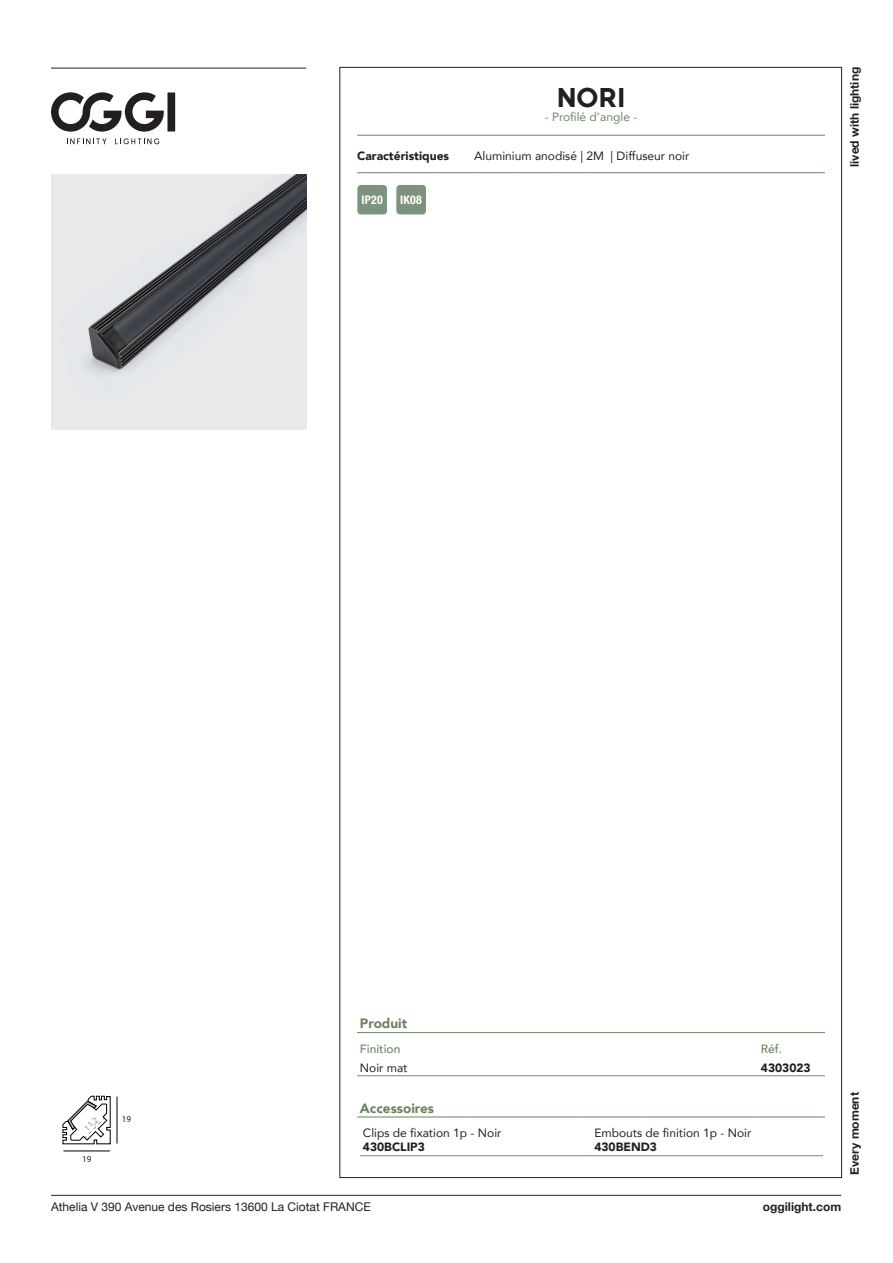
<style>
.page{position:relative;width:893px;height:1263px;background:#fff}
.page>*{position:absolute;margin:0;border:0;box-sizing:border-box;transform-origin:0 0}
.t1{font:27px "Retroica";color:#231f20}
.t2{font:900 13.5px "Avenir";color:#6c8462}
.t3{font:12px "Avenir";color:#231f20}
.t4{font:12px "Helvetica Neue";color:#231f20}
.t5{font:700 12px "Helvetica Neue";color:#231f20}
.t6{font:900 12px "Avenir";color:#231f20}
.t7{font:12px "Avenir";color:#6c8462}
.t8{font:500 12px "Avenir";color:#6c8462}
.t9{font:700 condensed 11.85px "Helvetica Neue";letter-spacing:.02em;color:#fff}
.t10{font:9px "Myriad Pro";color:#231f20}
.t11{font:9px "Myriad Pro";color:#939595}
</style>
<div class="page">
<hr style="left:51px;top:1195px;width:378px;height:1px;background:#231f20">
<hr style="left:429px;top:1195px;width:412px;height:1px;background:#231f20">
<hr style="left:51px;top:68px;width:255px;height:1px;background:#231f20">
<div style="left:167px;top:92px;width:8px;height:40px;background:#231f20"></div>
<svg style="left:51px;top:92px;width:113px;height:40px"></svg>
<svg style="left:67px;top:138px;width:40px;height:6px"></svg>
<svg style="left:115px;top:138px;width:44px;height:6px"></svg>
<img style="left:51px;top:175px;width:255px;height:255px">
<hr style="left:474px;top:172px;width:39px;height:1px;background:#6c8462">
<hr style="left:513px;top:172px;width:39px;height:1px;background:#6c8462">
<hr style="left:552px;top:172px;width:39px;height:1px;background:#6c8462">
<hr style="left:591px;top:172px;width:39px;height:1px;background:#6c8462">
<hr style="left:630px;top:172px;width:39px;height:1px;background:#6c8462">
<hr style="left:669px;top:172px;width:39px;height:1px;background:#6c8462">
<hr style="left:708px;top:172px;width:39px;height:1px;background:#6c8462">
<hr style="left:747px;top:172px;width:39px;height:1px;background:#6c8462">
<hr style="left:786px;top:172px;width:39px;height:1px;background:#6c8462">
<hr style="left:357px;top:135px;width:39px;height:1px;background:#6c8462">
<hr style="left:396px;top:135px;width:39px;height:1px;background:#6c8462">
<hr style="left:435px;top:135px;width:39px;height:1px;background:#6c8462">
<hr style="left:474px;top:135px;width:39px;height:1px;background:#6c8462">
<hr style="left:513px;top:135px;width:39px;height:1px;background:#6c8462">
<hr style="left:552px;top:135px;width:39px;height:1px;background:#6c8462">
<hr style="left:591px;top:135px;width:39px;height:1px;background:#6c8462">
<hr style="left:630px;top:135px;width:39px;height:1px;background:#6c8462">
<hr style="left:669px;top:135px;width:39px;height:1px;background:#6c8462">
<hr style="left:708px;top:135px;width:39px;height:1px;background:#6c8462">
<hr style="left:747px;top:135px;width:39px;height:1px;background:#6c8462">
<hr style="left:786px;top:135px;width:39px;height:1px;background:#6c8462">
<hr style="left:357px;top:172px;width:39px;height:1px;background:#6c8462">
<hr style="left:396px;top:172px;width:39px;height:1px;background:#6c8462">
<hr style="left:435px;top:172px;width:39px;height:1px;background:#6c8462">
<div style="left:357px;top:185px;width:30px;height:30px;background:#7e937d;border-radius:4px"></div>
<div style="left:396px;top:185px;width:30px;height:30px;background:#7e937d;border-radius:4px"></div>
<hr style="left:63px;top:1151px;width:47px;height:1px;background:#000001">
<hr style="left:117px;top:1096px;width:1px;height:48px;background:#000001">
<svg style="left:63px;top:1096px;width:48px;height:48px"></svg>
<hr style="left:357px;top:1117px;width:108px;height:1px;background:#6c8462">
<hr style="left:465px;top:1117px;width:112px;height:1px;background:#6c8462">
<hr style="left:577px;top:1117px;width:63px;height:1px;background:#6c8462">
<hr style="left:640px;top:1117px;width:118px;height:1px;background:#6c8462">
<hr style="left:758px;top:1117px;width:67px;height:1px;background:#6c8462">
<hr style="left:357px;top:1075px;width:108px;height:1px;background:#808285">
<hr style="left:465px;top:1075px;width:112px;height:1px;background:#808285">
<hr style="left:577px;top:1075px;width:63px;height:1px;background:#808285">
<hr style="left:640px;top:1075px;width:118px;height:1px;background:#808285">
<hr style="left:758px;top:1075px;width:67px;height:1px;background:#808285">
<hr style="left:357px;top:1032px;width:108px;height:1px;background:#6c8462">
<hr style="left:465px;top:1032px;width:112px;height:1px;background:#6c8462">
<hr style="left:577px;top:1032px;width:63px;height:1px;background:#6c8462">
<hr style="left:640px;top:1032px;width:118px;height:1px;background:#6c8462">
<hr style="left:758px;top:1032px;width:67px;height:1px;background:#6c8462">
<hr style="left:360px;top:1155px;width:231px;height:1px;background:#808285">
<hr style="left:591px;top:1155px;width:232px;height:1px;background:#808285">
<h1 class="t1" style="left:557px;top:87px;width:70px">NORI</h1>
<p class="t7" style="left:545px;top:107px;width:94px">- Profilé d’angle -</p>
<p class="t6" style="left:357px;top:145px;width:94px">Caractéristiques</p>
<p class="t3" style="left:474px;top:146px;width:217px">Aluminium anodisé | 2M | Diffuseur noir</p>
<p class="t9" style="left:361px;top:190px;width:23px">IP20</p>
<p class="t9" style="left:400px;top:190px;width:23px">IK08</p>
<p class="t5" style="left:845px;top:167px;width:101px;rotate:-90deg">lived with lighting</p>
<p class="t11" style="left:82px;top:1125px;width:17px;rotate:-45deg">11,2</p>
<p class="t10" style="left:82px;top:1153px;width:11px">19</p>
<p class="t10" style="left:122px;top:1114px;width:11px">19</p>
<p class="t2" style="left:360px;top:1012px;width:49px">Produit</p>
<p class="t8" style="left:360px;top:1038px;width:42px">Finition</p>
<p class="t8" style="left:761px;top:1038px;width:23px">Réf.</p>
<p class="t3" style="left:360px;top:1058px;width:49px">Noir mat</p>
<p class="t6" style="left:761px;top:1057px;width:51px">4303023</p>
<p class="t2" style="left:360px;top:1096px;width:76px">Accessoires</p>
<p class="t3" style="left:363px;top:1123px;width:140px">Clips de fixation 1p - Noir</p>
<p class="t6" style="left:363px;top:1137px;width:63px">430BCLIP3</p>
<p class="t3" style="left:594px;top:1123px;width:158px">Embouts de finition 1p - Noir</p>
<p class="t6" style="left:594px;top:1137px;width:64px">430BEND3</p>
<p class="t5" style="left:845px;top:1174px;width:84px;rotate:-90deg">Every moment</p>
<p class="t4" style="left:51px;top:1198px;width:321px">Athelia V 390 Avenue des Rosiers 13600 La Ciotat FRANCE</p>
<p class="t5" style="left:763px;top:1197px;width:80px">oggilight.com</p>
</div>
